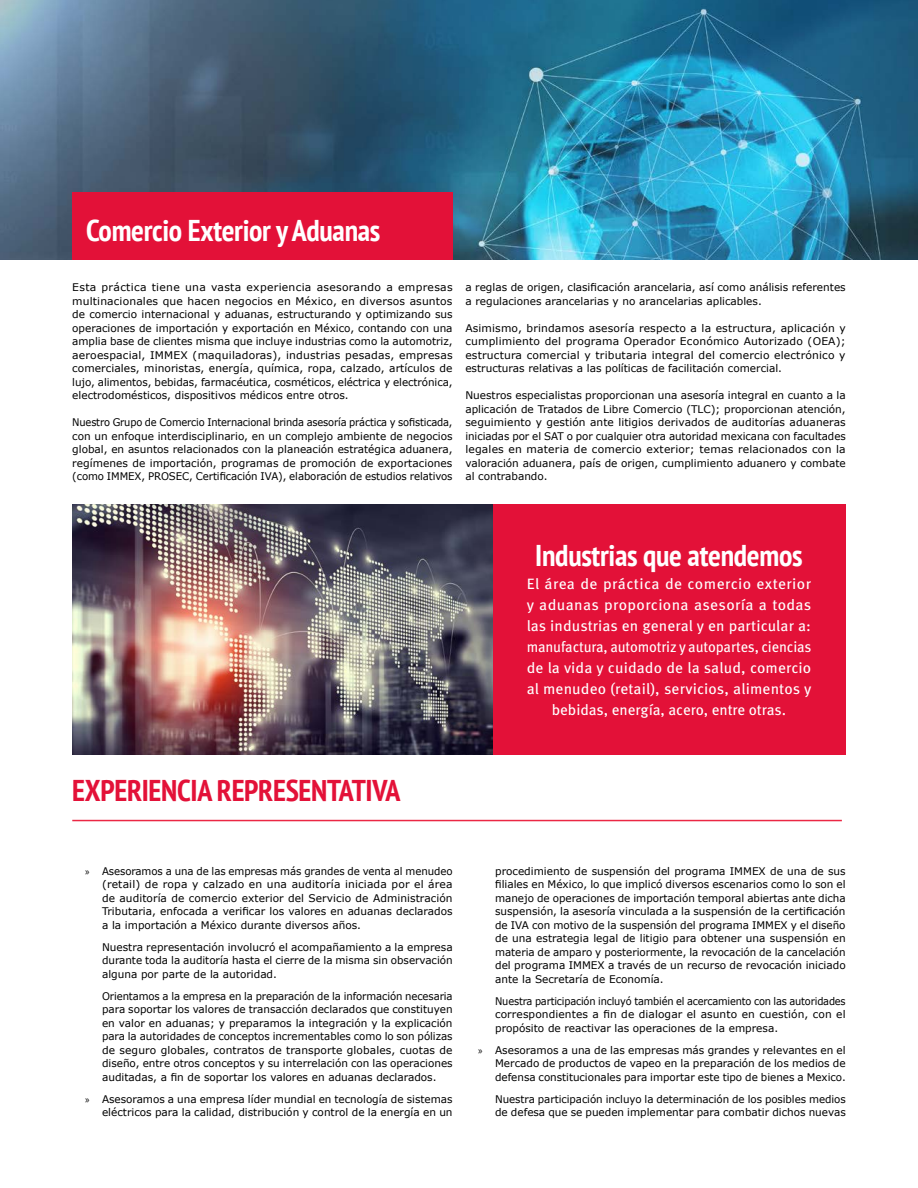
<style>
.page{position:relative;width:918px;height:1188px;background:#fff}
.page>*{position:absolute;margin:0;border:0;box-sizing:border-box;transform-origin:0 0}
.t1{font:700 condensed 30px "PT Sans";letter-spacing:-.01em;color:#fff}
.t2{font:700 condensed 30px "PT Sans";letter-spacing:-.01em;color:#e31138}
.t3{font:15px/21px "Meta Pro";letter-spacing:.005em;color:#fff;text-align:center}
.t4{font:10.5px/13.5px "Verdana";color:#000;text-align:justify}
.t5{font:10.5px/13.5px "Verdana";color:#000;text-align:justify;scale:.94 1}
.t6{font:10.5px/13.5px "Verdana";color:#000;text-align:justify;scale:.96 1}
.s1{font-family:"Myriad Pro"}
</style>
<div class="page">
<img style="left:0;top:0;width:918px;height:260px">
<div style="left:72px;top:192px;width:381px;height:68px;background:#e31138"></div>
<hr style="left:72px;top:820px;width:770px;height:1px;background:#eb2844">
<div style="left:492px;top:505px;width:354px;height:250px;background:#e31138"></div>
<img style="left:72px;top:505px;width:420px;height:250px">
<h1 class="t1" style="left:86px;top:211px;width:296px">Comercio Exterior y Aduanas</h1>
<p class="t4" style="left:72px;top:281px;width:382px">Esta práctica tiene una vasta experiencia asesorando a empresas multinacionales que hacen negocios en México, en diversos asuntos de comercio internacional y aduanas, estructurando y optimizando sus operaciones de importación y exportación en México, contando con una amplia base de clientes misma que incluye industrias como la automotriz, aeroespacial, IMMEX (maquiladoras), industrias pesadas, empresas comerciales, minoristas, energía, química, ropa, calzado, artículos de lujo, alimentos, bebidas, farmacéutica, cosméticos, eléctrica y electrónica, electrodomésticos, dispositivos médicos entre otros.</p>
<p class="t5" style="left:72px;top:416px;width:406px">Nuestro Grupo de Comercio Internacional brinda asesoría práctica y sofisticada, con un enfoque interdisciplinario, en un complejo ambiente de negocios global, en asuntos relacionados con la planeación estratégica aduanera, regímenes de importación, programas de promoción de exportaciones (como IMMEX, PROSEC, Certificación IVA), elaboración de estudios relativos</p>
<p class="t4" style="left:465px;top:281px;width:382px">a reglas de origen, clasificación arancelaria, así como análisis referentes a regulaciones arancelarias y no arancelarias aplicables.</p>
<p class="t4" style="left:465px;top:321px;width:382px">Asimismo, brindamos asesoría respecto a la estructura, aplicación y cumplimiento del programa Operador Económico Autorizado (OEA); estructura comercial y tributaria integral del comercio electrónico y estructuras relativas a las políticas de facilitación comercial.</p>
<p class="t4" style="left:465px;top:389px;width:382px">Nuestros especialistas proporcionan una asesoría integral en cuanto a la aplicación de Tratados de Libre Comercio (TLC); proporcionan atención, seguimiento y gestión ante litigios derivados de auditorías aduaneras iniciadas por el SAT o por cualquier otra autoridad mexicana con facultades legales en materia de comercio exterior; temas relacionados con la valoración aduanera, país de origen, cumplimiento aduanero y combate al contrabando.</p>
<h1 class="t2" style="left:72px;top:771px;width:330px">EXPERIENCIA REPRESENTATIVA</h1>
<h1 class="t1" style="left:535px;top:536px;width:269px">Industrias que atendemos</h1>
<p class="t3" style="left:527px;top:573px;width:286px">El área de práctica de comercio exterior y aduanas proporciona asesoría a todas las industrias en general y en particular a: manufactura, automotriz y autopartes, ciencias de la vida y cuidado de la salud, comercio al menudeo (retail), servicios, alimentos y bebidas, energía, acero, entre otras.</p>
<p class="t4" style="left:102px;top:864px;width:352px;text-indent:-17px"><span class="s1">»</span> Asesoramos a una de las empresas más grandes de venta al menudeo (retail) de ropa y calzado en una auditoría iniciada por el área de auditoría de comercio exterior del Servicio de Administración Tributaria, enfocada a verificar los valores en aduanas declarados a la importación a México durante diversos años.</p>
<p class="t4" style="left:102px;top:940px;width:352px">Nuestra representación involucró el acompañamiento a la empresa durante toda la auditoría hasta el cierre de la misma sin observación alguna por parte de la autoridad.</p>
<p class="t6" style="left:102px;top:989px;width:367px">Orientamos a la empresa en la preparación de la información necesaria para soportar los valores de transacción declarados que constituyen en valor en aduanas; y preparamos la integración y la explicación para la autoridades de conceptos incrementables como lo son pólizas de seguro globales, contratos de transporte globales, cuotas de diseño, entre otros conceptos y su interrelación con las operaciones auditadas, a fin de soportar los valores en aduanas declarados.</p>
<p class="t4" style="left:85px;top:1092px;width:369px;text-align:right"><span class="s1">»</span> Asesoramos a una empresa líder mundial en tecnología de sistemas eléctricos para la calidad, distribución y control de la energía en un</p>
<p class="t4" style="left:495px;top:864px;width:352px">procedimiento de suspensión del programa IMMEX de una de sus filiales en México, lo que implicó diversos escenarios como lo son el manejo de operaciones de importación temporal abiertas ante dicha suspensión, la asesoría vinculada a la suspensión de la certificación de IVA con motivo de la suspensión del programa IMMEX y el diseño de una estrategia legal de litigio para obtener una suspensión en materia de amparo y posteriormente, la revocación de la cancelación del programa IMMEX a través de un recurso de revocación iniciado ante la Secretaría de Economía.</p>
<p class="t5" style="left:495px;top:994px;width:375px">Nuestra participación incluyó también el acercamiento con las autoridades correspondientes a fin de dialogar el asunto en cuestión, con el propósito de reactivar las operaciones de la empresa.</p>
<p class="t4" style="left:495px;top:1043px;width:352px;text-indent:-17px"><span class="s1">»</span> Asesoramos a una de las empresas más grandes y relevantes en el Mercado de productos de vapeo en la preparación de los medios de defensa constitucionales para importar este tipo de bienes a Mexico.</p>
<p class="t4" style="left:495px;top:1092px;width:352px">Nuestra participación incluyo la determinación de los posibles medios de defesa que se pueden implementar para combatir dichos nuevas</p>
</div>
